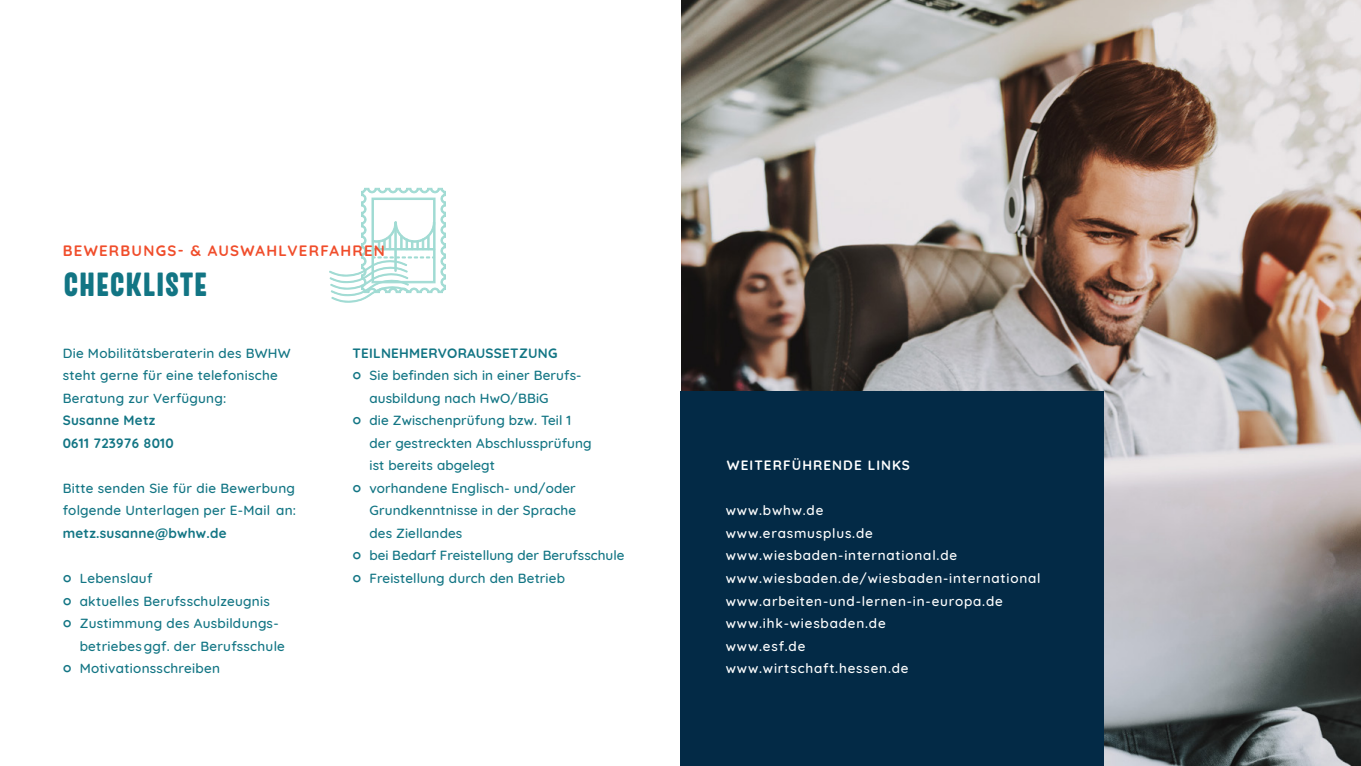
<style>
.page{position:relative;width:1361px;height:766px;background:#fff}
.page>*{position:absolute;margin:0;border:0;box-sizing:border-box;transform-origin:0 0}
.Headline_2__Zeile{font:900 33px "Merlod Norme";letter-spacing:.02em;color:#127584}
.Headline_1__Zeile{font:700 15px "Quicksand";letter-spacing:.085em;color:#f04d2b}
.Motiv{font:500 13.5px/22.5px "Quicksand";letter-spacing:.01em;color:#127584}
.Zwischenüberschrift{font:500 13.5px "Quicksand";letter-spacing:.06em;color:#fff}
.Motiv-2{font:700 13.5px "Quicksand";letter-spacing:.02em;color:#127584}
.Zwischenüberschrift-2{font:700 13.5px "Quicksand";letter-spacing:.08em;color:#fff}
.s1{font-weight:700}
.s2{font-family:"Lato";font-weight:700}
</style>
<div class="page">
<img style="left:681px;top:0;width:680px;height:765px">
<svg style="left:329px;top:188px;width:117px;height:114px"></svg>
<div style="left:680px;top:391px;width:424px;height:374px;background:#032a46"></div>
<p class="Headline_1__Zeile" style="left:63px;top:239px;width:324px">BEWERBUNGS- &amp; AUSWAHLVERFAHREN</p>
<p class="Headline_2__Zeile" style="left:63px;top:263px;width:145px">CHECKLISTE</p>
<p class="Motiv" style="left:63px;top:340px;width:230px">Die Mobilitätsberaterin des BWHW steht gerne für eine telefonische<br>Beratung zur Verfügung:<br><span class="s1">Susanne Metz<br>0611 723976 8010</span></p>
<p class="Motiv" style="left:63px;top:475px;width:235px;text-align:justify">Bitte senden Sie für die Bewerbung folgende Unterlagen per E-Mail an: <span class="s1">metz.susanne@bwhw.de</span></p>
<p class="Motiv" style="left:63px;top:565px;width:91px"><span class="s2">○</span> Lebenslauf</p>
<p class="Motiv" style="left:63px;top:588px;width:209px"><span class="s2">○</span> aktuelles Berufsschulzeugnis</p>
<p class="Motiv" style="left:80px;top:610px;width:207px;text-indent:-17px"><span class="s2">○</span> Zustimmung des Ausbildungs&shy;betriebes ggf. der Berufsschule</p>
<p class="Motiv" style="left:63px;top:655px;width:159px"><span class="s2">○</span> Motivationsschreiben</p>
<p class="Motiv-2" style="left:352px;top:342px;width:206px">TEILNEHMERVORAUSSETZUNG</p>
<p class="Motiv" style="left:369px;top:363px;width:214px;text-indent:-17px"><span class="s2">○</span> Sie befinden sich in einer Berufs&shy;ausbildung nach HwO/BBiG</p>
<p class="Motiv" style="left:369px;top:408px;width:224px;text-indent:-17px"><span class="s2">○</span> die Zwischenprüfung bzw. Teil 1 der gestreckten Abschlussprüfung ist bereits abgelegt</p>
<p class="Motiv" style="left:369px;top:475px;width:208px;text-align:justify;text-indent:-17px"><span class="s2">○</span> vorhandene Englisch- und/oder Grundkenntnisse in der Sprache des Ziellandes</p>
<p class="Motiv" style="left:352px;top:543px;width:273px"><span class="s2">○</span> bei Bedarf Freistellung der Berufsschule</p>
<p class="Motiv" style="left:352px;top:565px;width:214px"><span class="s2">○</span> Freistellung durch den Betrieb</p>
<p class="Zwischenüberschrift-2" style="left:727px;top:454px;width:185px">WEITERFÜHRENDE LINKS</p>
<p class="Zwischenüberschrift" style="left:726px;top:499px;width:99px">www.bwhw.de</p>
<p class="Zwischenüberschrift" style="left:726px;top:522px;width:148px">www.erasmusplus.de</p>
<p class="Zwischenüberschrift" style="left:726px;top:544px;width:233px">www.wiesbaden-international.de</p>
<p class="Zwischenüberschrift" style="left:726px;top:567px;width:316px">www.wiesbaden.de/wiesbaden-international</p>
<p class="Zwischenüberschrift" style="left:726px;top:589px;width:278px">www.arbeiten-und-lernen-in-europa.de</p>
<p class="Zwischenüberschrift" style="left:726px;top:612px;width:161px">www.ihk-wiesbaden.de</p>
<p class="Zwischenüberschrift" style="left:726px;top:634px;width:81px">www.esf.de</p>
<p class="Zwischenüberschrift" style="left:726px;top:657px;width:184px">www.wirtschaft.hessen.de</p>
</div>
